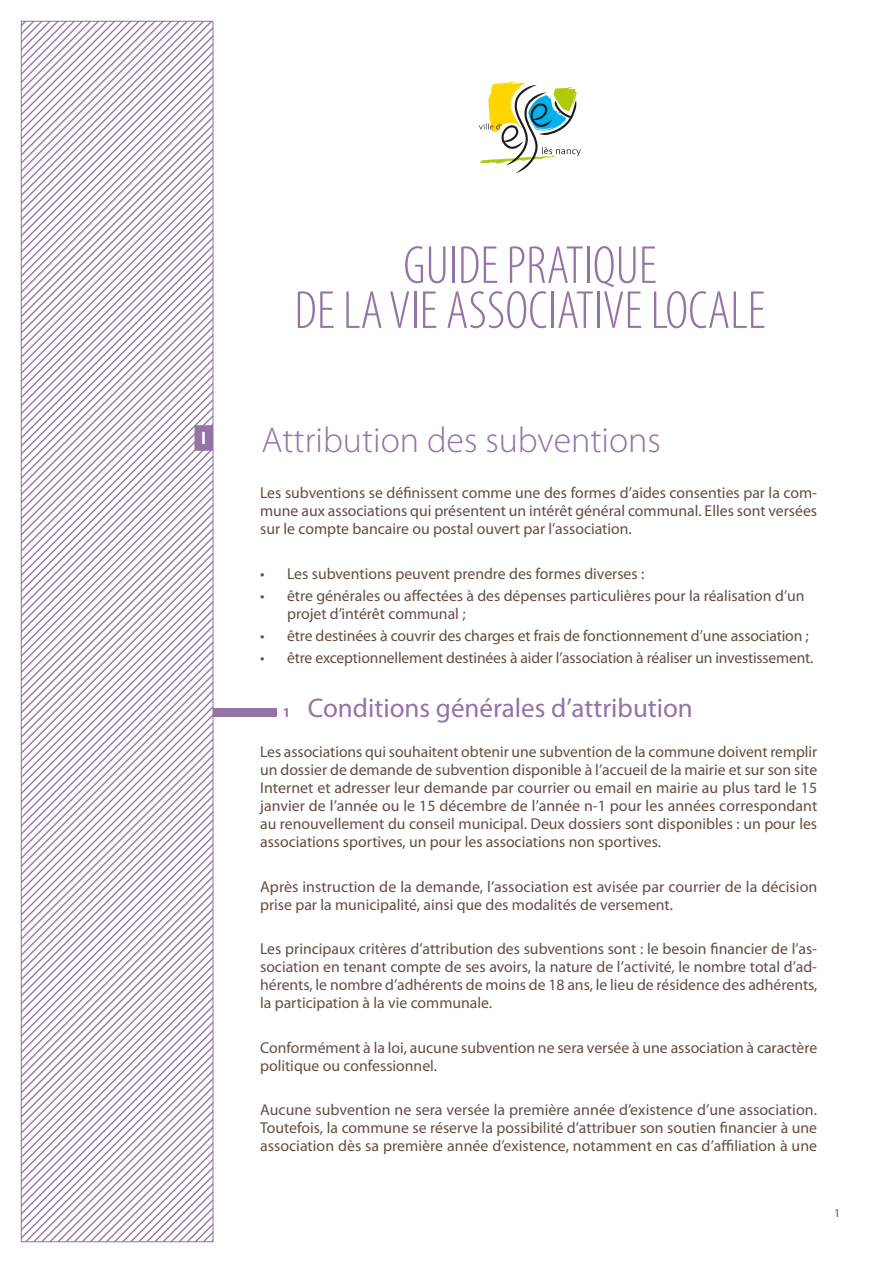
<style>
.page{position:relative;width:893px;height:1263px;background:#fff}
.page>*{position:absolute;margin:0;border:0;box-sizing:border-box;transform-origin:0 0}
.titre{font:300 condensed 54px "Myriad Pro";color:#9473a6}
.titre-2{font:300 36px "Myriad Pro";color:#9473a6}
.Style_de_paragraphe{font:27px "Myriad Pro";color:#9473a6}
.titre_article_2{font:700 18px "Vista Sans OT";color:#fff}
.Labeur{font:15.75px/18px "Myriad Pro";color:#634e43;text-align:justify}
.Style_de_paragraphe-2{font:700 13.5px "Myriad Pro";color:#9473a6}
.Labeur-2{font:12px "Myriad Pro";color:#634e43}
</style>
<div class="page">
<svg style="left:23px;top:23px;width:188px;height:1217px"></svg>
<div style="left:21px;top:21px;width:192px;height:1221px;border:1px solid #9473a6"></div>
<svg style="left:479px;top:82px;width:102px;height:91px"></svg>
<div style="left:194px;top:425px;width:19px;height:26px;background:#9473a6"></div>
<div style="left:213px;top:708px;width:63px;height:8px;background:#9473a6"></div>
<p class="titre" style="left:403px;top:236px;width:255px">GUIDE PRATIQUE</p>
<p class="titre" style="left:294px;top:281px;width:472px">DE LA VIE ASSOCIATIVE LOCALE</p>
<p class="titre_article_2" style="left:201px;top:428px;width:7px">I</p>
<p class="titre-2" style="left:261px;top:420px;width:401px">Attribution des subventions</p>
<p class="Labeur" style="left:260px;top:484px;width:559px">Les subventions se définissent comme une des formes d’aides consenties par la com&shy;mune aux associations qui présentent un intérêt général communal. Elles sont versées sur le compte bancaire ou postal ouvert par l’association.</p>
<p class="Labeur" style="left:260px;top:565px;width:386px">• Les subventions peuvent prendre des formes diverses :</p>
<p class="Labeur" style="left:287px;top:587px;width:519px;text-indent:-27px">• être générales ou affectées à des dépenses particulières pour la réalisation d’un projet d’intérêt communal ;</p>
<p class="Labeur" style="left:260px;top:627px;width:550px">• être destinées à couvrir des charges et frais de fonctionnement d’une association ;</p>
<p class="Labeur" style="left:260px;top:649px;width:555px">• être exceptionnellement destinées à aider l’association à réaliser un investissement.</p>
<p class="Style_de_paragraphe" style="left:308px;top:693px;width:387px">Conditions générales d’attribution</p>
<p class="Labeur" style="left:260px;top:743px;width:559px">Les associations qui souhaitent obtenir une subvention de la commune doivent remplir un dossier de demande de subvention disponible à l’accueil de la mairie et sur son site Internet et adresser leur demande par courrier ou email en mairie au plus tard le 15 janvier de l’année ou le 15 décembre de l’année n-1 pour les années correspondant au renouvellement du conseil municipal. Deux dossiers sont disponibles : un pour les associations sportives, un pour les associations non sportives.</p>
<p class="Labeur" style="left:260px;top:878px;width:559px">Après instruction de la demande, l’association est avisée par courrier de la décision prise par la municipalité, ainsi que des modalités de versement.</p>
<p class="Labeur" style="left:260px;top:940px;width:559px">Les principaux critères d’attribution des subventions sont : le besoin financier de l’as&shy;sociation en tenant compte de ses avoirs, la nature de l’activité, le nombre total d’ad&shy;hérents, le nombre d’adhérents de moins de 18 ans, le lieu de résidence des adhérents, la participation à la vie communale.</p>
<p class="Labeur" style="left:260px;top:1039px;width:559px">Conformément à la loi, aucune subvention ne sera versée à une association à caractère politique ou confessionnel.</p>
<p class="Labeur" style="left:260px;top:1101px;width:559px">Aucune subvention ne sera versée la première année d’existence d’une association.<br>Toutefois, la commune se réserve la possibilité d’attribuer son soutien financier à une association dès sa première année d’existence, notamment en cas d’affiliation à une</p>
<p class="Style_de_paragraphe-2" style="left:283px;top:704px;width:9px">1</p>
<p class="Labeur-2" style="left:834px;top:1207px;width:8px">1</p>
</div>
